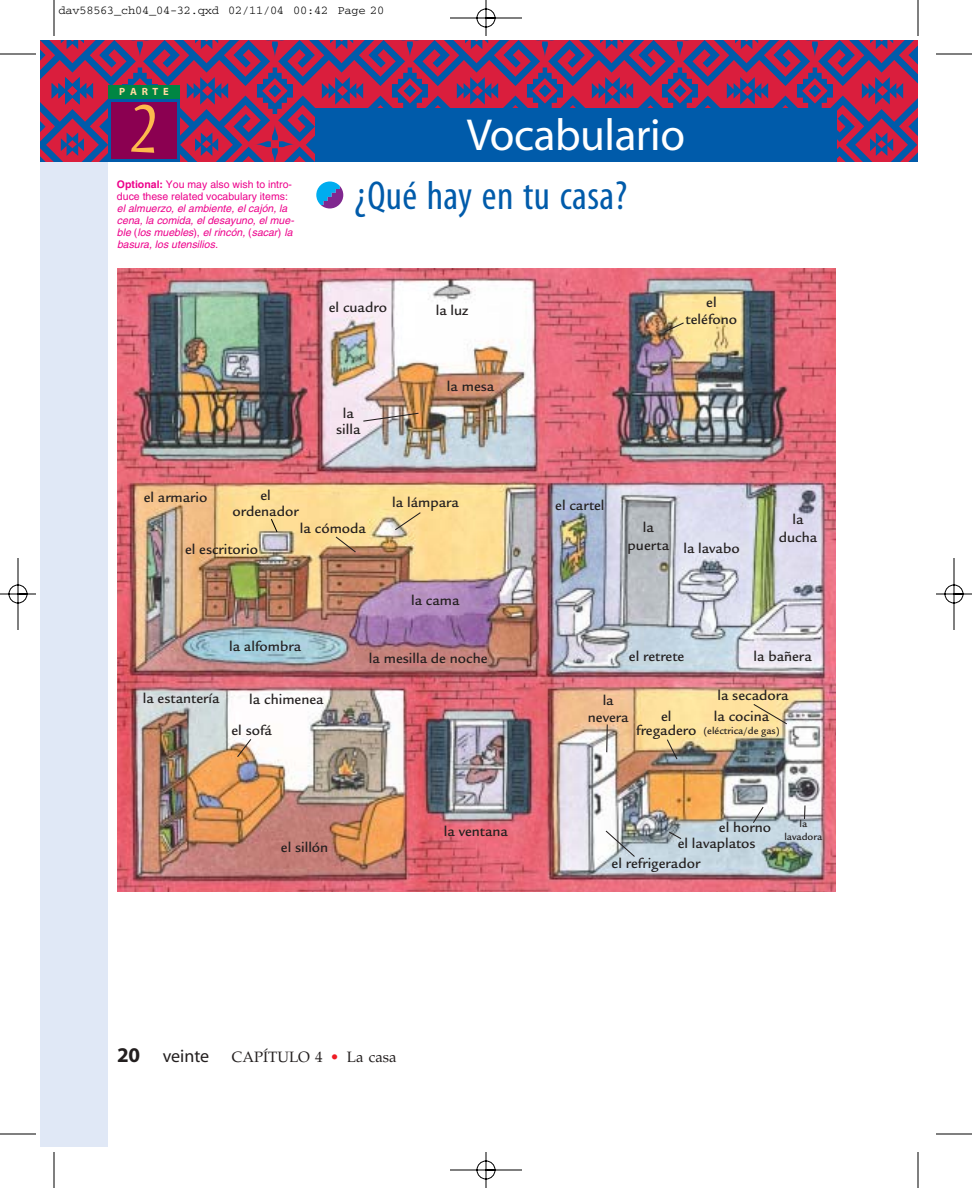
<style>
.page{position:relative;width:972px;height:1188px;background:#fff}
.page>*{position:absolute;margin:0;border:0;box-sizing:border-box;transform-origin:0 0}
.t1{font:72px "Myriad Tilt";color:#fdb94d}
.t2{font:45px "Myriad";letter-spacing:-.01em;color:#fff}
.t3{font:condensed 40.5px "Myriad";letter-spacing:.01em;color:#005baa}
.t4{font:18px "Myriad";letter-spacing:-.005em;color:#231f1f}
.t5{font:500 15px/16.5px "Legacy Sans";color:#231f1f;text-align:center}
.t6{font:15px "Palatino";color:#231f1f}
.t7{font:12px "Courier";letter-spacing:-.02em;color:#000}
.t8{font:500 12px "Legacy Sans";color:#231f1f}
.t9{font:italic 10.5px/12px "Helvetica";color:#ed008b}
.t10{font:10.5px/12px "Helvetica";color:#ed008b}
.t11{font:500 10.5px/12.8px "Legacy Sans";color:#231f1f;text-align:center}
.t12{font:700 10.5px "Myriad";letter-spacing:.45em;color:#ffdaa1}
.s1{font-weight:700}
.s2{font-style:normal}
.s3{font-weight:700;font-size:21px}
.s4{color:#ee1c24}
</style>
<div class="page">
<img style="left:0;top:0;width:972px;height:1188px">
<p class="t7" style="left:58px;top:6px;width:327px">dav58563_ch04_04-32.qxd 02/11/04 00:42 Page 20</p>
<p class="t12" style="left:119px;top:87px;width:51px">PARTE</p>
<h1 class="t1" style="left:130px;top:102px;width:30px">2</h1>
<p class="t10" style="left:117px;top:180px;width:177px"><span class="s1">Optional:</span> You may also wish to intro&shy;duce these related vocabulary items:</p>
<p class="t9" style="left:117px;top:204px;width:179px">el almuerzo, el ambiente, el cajón, la cena, la comida, el desayuno, el mue&shy;ble <span class="s2">(</span>los muebles<span class="s2">),</span> el rincón, <span class="s2">(</span>sacar<span class="s2">)</span> la basura, los utensilios.</p>
<h2 class="t2" style="left:467px;top:118px;width:220px">Vocabulario</h2>
<h3 class="t3" style="left:355px;top:180px;width:274px">¿Qué hay en tu casa?</h3>
<p class="t5" style="left:329px;top:301px;width:60px">el cuadro</p>
<p class="t5" style="left:336px;top:406px;width:26px">la silla</p>
<p class="t5" style="left:436px;top:303px;width:34px">la luz</p>
<p class="t5" style="left:447px;top:380px;width:49px">la mesa</p>
<p class="t5" style="left:686px;top:296px;width:53px">el teléfono</p>
<p class="t5" style="left:233px;top:488px;width:68px">el ordenador</p>
<p class="t5" style="left:144px;top:491px;width:65px">el armario</p>
<p class="t5" style="left:392px;top:496px;width:68px">la lámpara</p>
<p class="t5" style="left:300px;top:521px;width:68px">la cómoda</p>
<p class="t5" style="left:185px;top:543px;width:75px">el escritorio</p>
<p class="t5" style="left:411px;top:593px;width:50px">la cama</p>
<p class="t5" style="left:555px;top:499px;width:51px">el cartel</p>
<p class="t5" style="left:628px;top:520px;width:43px;line-height:18px">la puerta</p>
<p class="t5" style="left:683px;top:542px;width:58px">la lavabo</p>
<p class="t5" style="left:779px;top:512px;width:40px;line-height:18px">la ducha</p>
<p class="t5" style="left:229px;top:639px;width:74px">la alfombra</p>
<p class="t5" style="left:143px;top:692px;width:78px">la estantería</p>
<p class="t5" style="left:249px;top:693px;width:76px">la chimenea</p>
<p class="t5" style="left:232px;top:723px;width:42px">el sofá</p>
<p class="t5" style="left:281px;top:841px;width:49px">el sillón</p>
<p class="t5" style="left:369px;top:652px;width:120px">la mesilla de noche</p>
<p class="t5" style="left:444px;top:825px;width:66px">la ventana</p>
<p class="t4" style="left:117px;top:1049px;width:94px"><span class="s3">20</span> veinte</p>
<p class="t6" style="left:232px;top:1051px;width:166px">CAPÍTULO 4 <span class="s4">•</span> La casa</p>
<p class="t5" style="left:629px;top:650px;width:57px">el retrete</p>
<p class="t5" style="left:754px;top:650px;width:60px">la banera</p>
<p class="t8" style="left:784px;top:652px;width:9px">~</p>
<p class="t5" style="left:714px;top:687px;width:76px;line-height:20.5px;text-align:left">la secadora la cocina</p>
<p class="t11" style="left:703px;top:726px;width:78px">(eléctrica/de gas)</p>
<p class="t5" style="left:588px;top:694px;width:42px">la nevera</p>
<p class="t5" style="left:636px;top:711px;width:62px;line-height:13.5px">el fregadero</p>
<p class="t5" style="left:719px;top:821px;width:54px">el horno</p>
<p class="t5" style="left:678px;top:837px;width:79px">el lavaplatos</p>
<p class="t5" style="left:612px;top:857px;width:90px">el refrigerador</p>
<p class="t11" style="left:784px;top:818px;width:40px">la lavadora</p>
</div>
